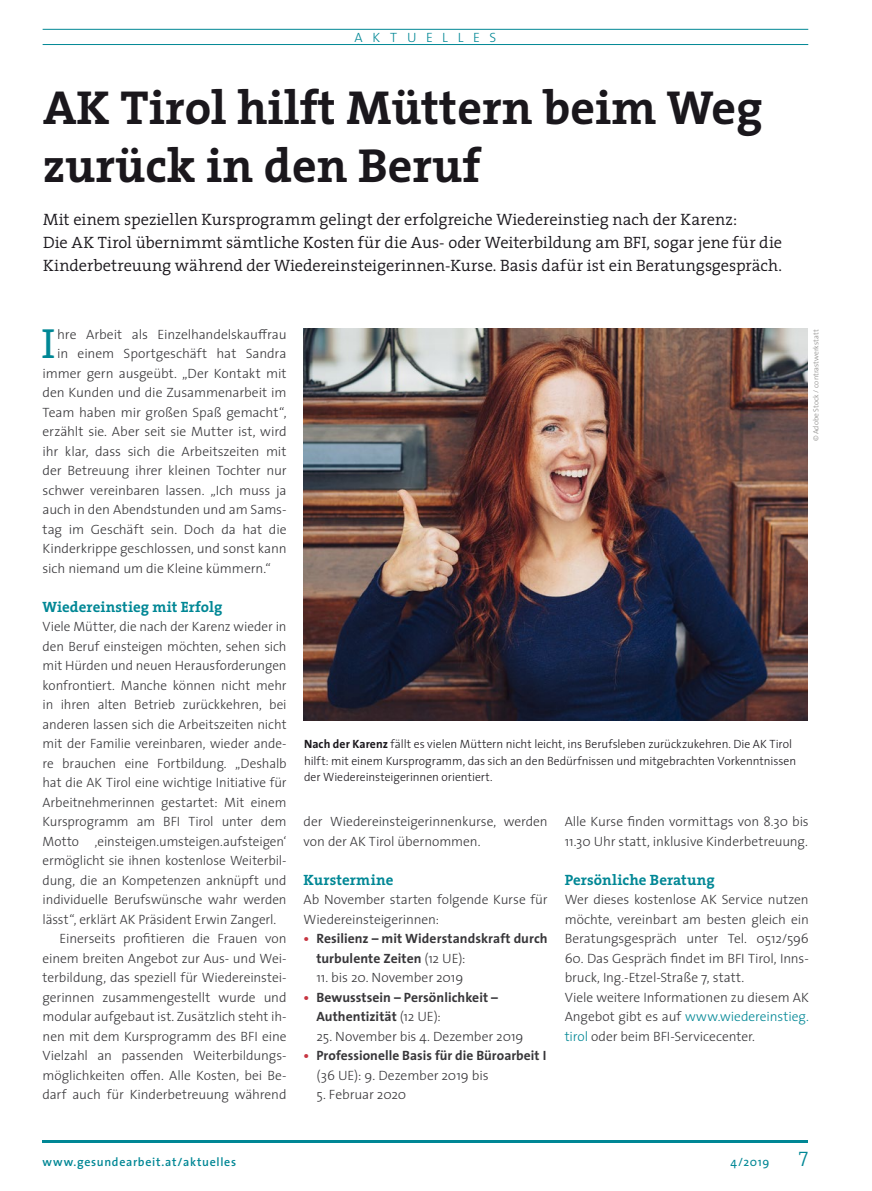
<style>
.page{position:relative;width:872px;height:1191px;background:#fff}
.page>*{position:absolute;margin:0;border:0;box-sizing:border-box;transform-origin:0 0}
.t1{font:700 48px/57.6px "The Serif";color:#1a171c}
.t2{font:42.45px "The Serif";color:#008795}
.t3{font:21px "The Serif Light Caps";color:#008795}
.t4{font:300 16.5px/22.5px "The Serif";color:#1a171c}
.t5{font:700 15px "The Serif";color:#008795}
.t6{font:300 13.5px/19.5px "The Sans";letter-spacing:-.005em;color:#38373a}
.t7{font:700 13.5px/19.5px "The Sans";letter-spacing:.005em;color:#38373a}
.t8{font:300 13.5px "The Sans";letter-spacing:.72em;color:#008795}
.t9{font:300 12px/16.5px "The Sans";letter-spacing:-.005em;color:#1a171c}
.t10{font:600 12px "The Sans";letter-spacing:.06em;color:#008795}
.t11{font:12px "The Sans";color:#008795}
.t12{font:300 7.5px "The Sans";color:#888785}
.s1{font-weight:700}
.s2{color:#c73642}
.s3{font-weight:300}
.s4{color:#008795}
</style>
<div class="page">
<hr style="left:43px;top:1140px;width:765px;height:2px;background:#008795">
<hr style="left:43px;top:29px;width:765px;height:1px;background:#008795">
<hr style="left:43px;top:44px;width:765px;height:1px;background:#008795">
<img style="left:304px;top:329px;width:503px;height:392px">
<p class="t8" style="left:354px;top:26px;width:143px">AKTUELLES</p>
<h1 class="t1" style="left:43px;top:78px;width:721px">AK Tirol hilft Müttern beim Weg zurück in den Beruf</h1>
<p class="t4" style="left:43px;top:208px;width:740px">Mit einem speziellen Kursprogramm gelingt der erfolgreiche Wiedereinstieg nach der Karenz:<br>Die AK Tirol übernimmt sämtliche Kosten für die Aus- oder Weiterbildung am BFI, sogar jene für die<br>Kinderbetreuung während der Wiedereinsteigerinnen-Kurse. Basis dafür ist ein Beratungsgespräch.</p>
<h2 class="t2" style="left:41px;top:308px;width:15px">I</h2>
<p class="t6" style="left:57px;top:324px;width:231px">hre Arbeit als Einzelhandelskauffrau</p>
<p class="t6" style="left:57px;top:343px;width:231px">in einem Sportgeschäft hat Sandra</p>
<p class="t6" style="left:43px;top:363px;width:246px">immer gern ausgeübt. „Der Kontakt mit</p>
<p class="t6" style="left:43px;top:382px;width:245px">den Kunden und die Zusammenarbeit im</p>
<p class="t6" style="left:43px;top:402px;width:246px">Team haben mir großen Spaß gemacht“,</p>
<p class="t6" style="left:43px;top:421px;width:246px">erzählt sie. Aber seit sie Mutter ist, wird</p>
<p class="t6" style="left:43px;top:441px;width:245px">ihr klar, dass sich die Arbeitszeiten mit</p>
<p class="t6" style="left:43px;top:460px;width:245px">der Betreuung ihrer kleinen Tochter nur</p>
<p class="t6" style="left:43px;top:480px;width:245px">schwer vereinbaren lassen. „Ich muss ja</p>
<p class="t6" style="left:43px;top:499px;width:245px">auch in den Abendstunden und am Sams-</p>
<p class="t6" style="left:43px;top:519px;width:245px">tag im Geschäft sein. Doch da hat die</p>
<p class="t6" style="left:43px;top:538px;width:245px">Kinderkrippe geschlossen, und sonst kann</p>
<p class="t6" style="left:43px;top:558px;width:230px">sich niemand um die Kleine kümmern.“</p>
<p class="t5" style="left:43px;top:594px;width:181px">Wiedereinstieg mit Erfolg</p>
<p class="t6" style="left:43px;top:616px;width:245px">Viele Mütter, die nach der Karenz wieder in</p>
<p class="t6" style="left:43px;top:636px;width:246px">den Beruf einsteigen möchten, sehen sich</p>
<p class="t6" style="left:43px;top:655px;width:246px">mit Hürden und neuen Herausforderungen</p>
<p class="t6" style="left:43px;top:675px;width:245px">konfrontiert. Manche können nicht mehr</p>
<p class="t6" style="left:43px;top:694px;width:246px">in ihren alten Betrieb zurückkehren, bei</p>
<p class="t6" style="left:43px;top:714px;width:246px">anderen lassen sich die Arbeitszeiten nicht</p>
<p class="t6" style="left:43px;top:733px;width:245px">mit der Familie vereinbaren, wieder ande-</p>
<p class="t6" style="left:43px;top:753px;width:245px">re brauchen eine Fortbildung. „Deshalb</p>
<p class="t6" style="left:43px;top:772px;width:245px">hat die AK Tirol eine wichtige Initiative für</p>
<p class="t6" style="left:43px;top:792px;width:245px">Arbeitnehmerinnen gestartet: Mit einem</p>
<p class="t6" style="left:43px;top:811px;width:245px">Kursprogramm am BFI Tirol unter dem</p>
<p class="t6" style="left:43px;top:831px;width:245px">Motto ‚einsteigen.umsteigen.aufsteigen‘</p>
<p class="t6" style="left:43px;top:850px;width:245px">ermöglicht sie ihnen kostenlose Weiterbil-</p>
<p class="t6" style="left:43px;top:870px;width:245px">dung, die an Kompetenzen anknüpft und</p>
<p class="t6" style="left:43px;top:889px;width:245px">individuelle Berufswünsche wahr werden</p>
<p class="t6" style="left:43px;top:909px;width:235px">lässt“, erklärt AK Präsident Erwin Zangerl.</p>
<p class="t6" style="left:60px;top:928px;width:228px">Einerseits profitieren die Frauen von</p>
<p class="t6" style="left:43px;top:948px;width:245px">einem breiten Angebot zur Aus- und Wei-</p>
<p class="t6" style="left:43px;top:967px;width:245px">terbildung, das speziell für Wiedereinstei-</p>
<p class="t6" style="left:43px;top:987px;width:245px">gerinnen zusammengestellt wurde und</p>
<p class="t6" style="left:43px;top:1006px;width:245px">modular aufgebaut ist. Zusätzlich steht ih-</p>
<p class="t6" style="left:43px;top:1026px;width:246px">nen mit dem Kursprogramm des BFI eine</p>
<p class="t6" style="left:43px;top:1045px;width:245px">Vielzahl an passenden Weiterbildungs-</p>
<p class="t6" style="left:43px;top:1065px;width:245px">möglichkeiten offen. Alle Kosten, bei Be-</p>
<p class="t6" style="left:43px;top:1084px;width:245px">darf auch für Kinderbetreuung während</p>
<p class="t12" style="left:809px;top:441px;width:113px;rotate:-90deg">© Adobe Stock / contrastwerkstatt</p>
<p class="t9" style="left:304px;top:735px;width:493px"><span class="s1">Nach der Karenz</span> fällt es vielen Müttern nicht leicht, ins Berufsleben zurückzukehren. Die AK Tirol hilft: mit einem Kursprogramm, das sich an den Bedürfnissen und mitgebrachten Vorkenntnissen der Wiedereinsteigerinnen orientiert.</p>
<p class="t6" style="left:304px;top:811px;width:245px">der Wiedereinsteigerinnenkurse, werden von der AK Tirol übernommen.</p>
<p class="t5" style="left:304px;top:867px;width:91px">Kurstermine</p>
<p class="t6" style="left:304px;top:889px;width:245px">Ab November starten folgende Kurse für<br>Wiedereinsteigerinnen:</p>
<p class="t7" style="left:316px;top:928px;width:233px;text-indent:-13px"><span class="s2">•</span> Resilienz – mit Widerstandskraft durch turbulente Zeiten <span class="s3">(12 UE):</span></p>
<p class="t6" style="left:316px;top:967px;width:148px">11. bis 20. November 2019</p>
<p class="t7" style="left:316px;top:987px;width:183px;text-indent:-13px"><span class="s2">•</span> Bewusstsein – Persönlichkeit –<br>Authentizität <span class="s3">(12 UE):</span></p>
<p class="t6" style="left:316px;top:1026px;width:209px">25. November bis 4. Dezember 2019</p>
<p class="t7" style="left:316px;top:1045px;width:231px;text-indent:-13px"><span class="s2">•</span> Professionelle Basis für die Büroarbeit I <span class="s3">(36 UE): 9. Dezember 2019 bis</span></p>
<p class="t6" style="left:316px;top:1084px;width:91px">5. Februar 2020</p>
<p class="t6" style="left:564px;top:811px;width:245px">Alle Kurse finden vormittags von 8.30 bis<br>11.30 Uhr statt, inklusive Kinderbetreuung.</p>
<p class="t5" style="left:564px;top:867px;width:152px">Persönliche Beratung</p>
<p class="t6" style="left:564px;top:889px;width:246px;text-align:justify">Wer dieses kostenlose AK Service nutzen möchte, vereinbart am besten gleich ein Beratungsgespräch unter Tel. 0512/596</p>
<p class="t6" style="left:564px;top:948px;width:246px">60. Das Gespräch findet im BFI Tirol, Inns&shy;bruck, Ing.-Etzel-Straße 7, statt.<br>Viele weitere Informationen zu diesem AK Angebot gibt es auf <span class="s4">www.wiedereinstieg. tirol</span> oder beim BFI-Servicecenter.</p>
<p class="t10" style="left:43px;top:1151px;width:195px">www.gesundearbeit.at/aktuelles</p>
<p class="t11" style="left:730px;top:1151px;width:41px">4/2019</p>
<h3 class="t3" style="left:798px;top:1141px;width:11px">7</h3>
</div>
